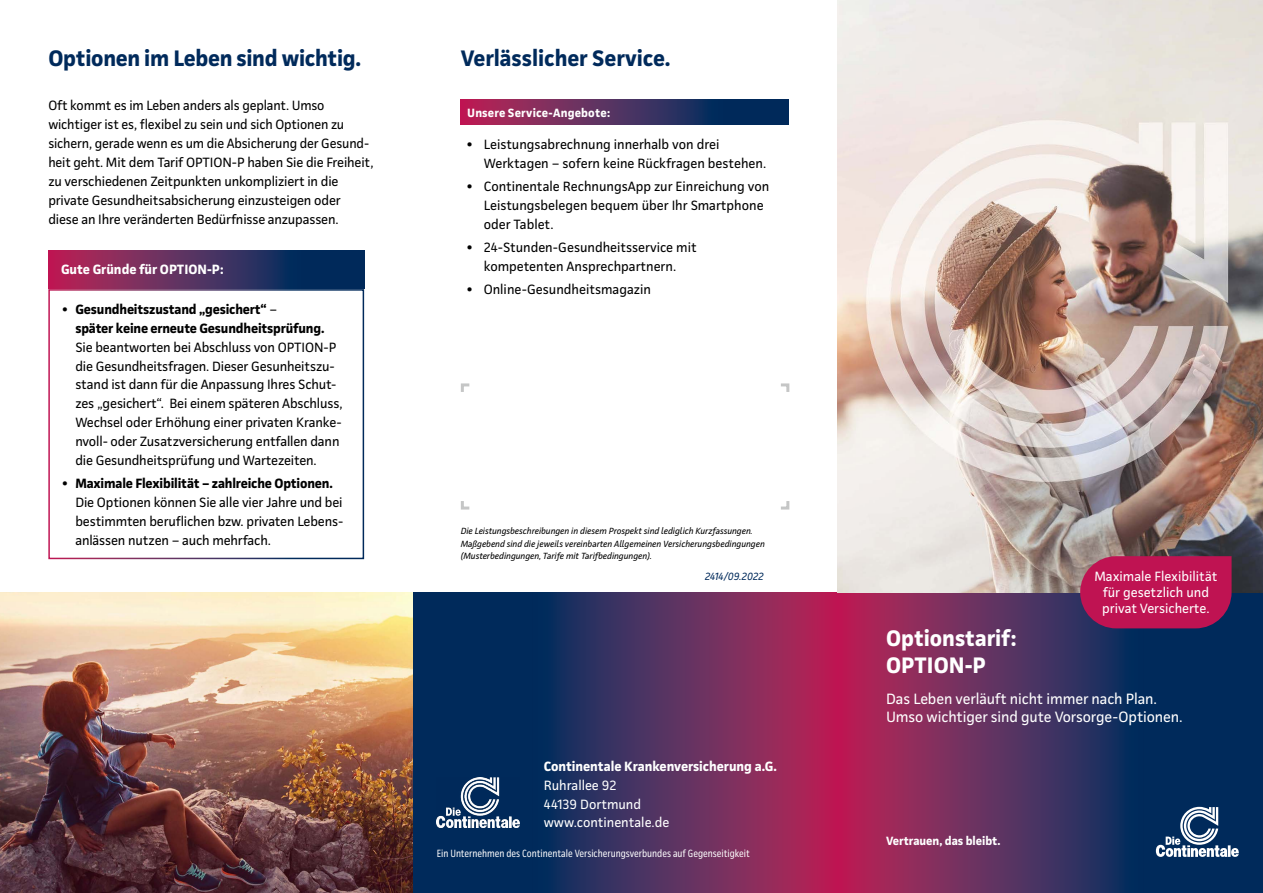
<style>
.page{position:relative;width:1263px;height:893px;background:#fff}
.page>*{position:absolute;margin:0;border:0;box-sizing:border-box;transform-origin:0 0}
.t1{font:700 22.5px "Continentale Pro";letter-spacing:-.01em;color:#002a5b}
.t2{font:700 22.5px/27px "Continentale Pro";color:#fff}
.t3{font:15px/18px "Continentale Pro";letter-spacing:-.005em;color:#fff}
.t4{font:13.5px/18.9px "Continentale Pro";letter-spacing:-.01em;color:#000}
.t5{font:700 13.5px/18.9px "Continentale Pro";letter-spacing:-.01em;color:#000}
.t6{font:13.5px/18.9px "Continentale Pro";color:#fff}
.t7{font:700 13.5px "Continentale Pro";color:#fff}
.t8{font:700 12px "Continentale Pro";letter-spacing:.01em;color:#fff}
.t9{font:condensed 10.5px "Continentale Pro";color:#fff}
.t10{font:italic 10.5px "Continentale Pro";letter-spacing:-.015em;color:#002a5b}
.t11{font:italic 9px/12.6px "Continentale Pro";color:#000}
.s1{font-weight:700}
.s2{font-weight:400}
</style>
<div class="page">
<div style="left:838px;top:592px;width:306px;height:301px;background:linear-gradient(to right,#c02659,#043563)"></div>
<div style="left:1144px;top:592px;width:119px;height:301px;background:#002a5b"></div>
<svg style="left:1156px;top:807px;width:83px;height:50px"></svg>
<div style="left:532px;top:592px;width:306px;height:301px;background:linear-gradient(to right,#033563,#bf2659)"></div>
<div style="left:412px;top:592px;width:120px;height:301px;background:#002a5b"></div>
<img style="left:437px;top:777px;width:83px;height:50px">
<img style="left:838px;top:0;width:425px;height:592px">
<svg style="left:461px;top:501px;width:9px;height:9px"></svg>
<svg style="left:781px;top:501px;width:9px;height:9px"></svg>
<svg style="left:781px;top:383px;width:9px;height:9px"></svg>
<svg style="left:461px;top:383px;width:9px;height:9px"></svg>
<svg style="left:461px;top:100px;width:327px;height:25px;background:#4e2c5d"></svg>
<img style="left:0;top:592px;width:413px;height:301px">
<svg style="left:48px;top:251px;width:316px;height:38px;background:#4e2c5d"></svg>
<div style="left:48px;top:289px;width:316px;height:270px;border:2px solid #fff"></div>
<svg style="left:1080px;top:556px;width:151px;height:72px;background:#b51754"></svg>
<h1 class="t1" style="left:48px;top:44px;width:314px">Optionen im Leben sind wichtig.</h1>
<h1 class="t1" style="left:461px;top:44px;width:211px">Verlässlicher Service.</h1>
<p class="t8" style="left:467px;top:105px;width:145px">Unsere Service-Angebote:</p>
<p class="t4" style="left:484px;top:134px;width:284px;text-indent:-16px"><span class="s1">•</span> Leistungsabrechnung innerhalb von drei<br>Werktagen – sofern keine Rückfragen bestehen.</p>
<p class="t4" style="left:484px;top:177px;width:287px;text-indent:-16px"><span class="s1">•</span> Continentale RechnungsApp zur Einreichung von<br>Leistungsbelegen bequem über Ihr Smartphone oder Tablet.</p>
<p class="t4" style="left:467px;top:238px;width:231px;text-align:center"><span class="s1">•</span> 24-Stunden-Gesundheitsservice mit kompetenten Ansprechpartnern.</p>
<p class="t4" style="left:467px;top:280px;width:185px"><span class="s1">•</span> Online-Gesundheitsmagazin</p>
<p class="t4" style="left:48px;top:96px;width:327px">Oft kommt es im Leben anders als geplant. Umso wichtiger ist es, flexibel zu sein und sich Optionen zu sichern, gerade wenn es um die Absicherung der Gesund&shy;heit geht. Mit dem Tarif OPTION-P haben Sie die Freiheit, zu verschiedenen Zeitpunkten unkompliziert in die private Gesundheitsabsicherung einzusteigen oder diese an Ihre veränderten Bedürfnisse anzupassen.</p>
<p class="t7" style="left:61px;top:261px;width:164px">Gute Gründe für OPTION-P:</p>
<p class="t5" style="left:75px;top:299px;width:251px;text-indent:-13px">• Gesundheitszustand „gesichert“ <span class="s2">–<br></span>später keine erneute Gesundheitsprüfung.</p>
<p class="t4" style="left:75px;top:337px;width:269px">Sie beantworten bei Abschluss von OPTION-P die Gesundheitsfragen. Dieser Gesunheitszu&shy;stand ist dann für die Anpassung Ihres Schut&shy;zes „gesichert“. Bei einem späteren Abschluss, Wechsel oder Erhöhung einer privaten Kranke&shy;nvoll- oder Zusatzversicherung entfallen dann die Gesundheitsprüfung und Wartezeiten.</p>
<p class="t5" style="left:63px;top:474px;width:272px">• Maximale Flexibilität – zahlreiche Optionen.</p>
<p class="t4" style="left:75px;top:493px;width:269px;text-align:justify">Die Optionen können Sie alle vier Jahre und bei bestimmten beruflichen bzw. privaten Lebens&shy;anlässen nutzen – auch mehrfach.</p>
<p class="t11" style="left:461px;top:524px;width:306px">Die Leistungsbeschreibungen in diesem Prospekt sind lediglich Kurzfassungen.<br>Maßgebend sind die jeweils vereinbarten Allgemeinen Versicherungsbedingungen (Musterbedingungen, Tarife mit Tarifbedingungen).</p>
<p class="t10" style="left:705px;top:570px;width:61px">2414/09.2022</p>
<p class="t7" style="left:544px;top:758px;width:235px">Continentale Krankenversicherung a.G.</p>
<p class="t6" style="left:544px;top:775px;width:127px">Ruhrallee 92<br>44139 Dortmund www.continentale.de</p>
<p class="t9" style="left:437px;top:847px;width:315px">Ein Unternehmen des Continentale Versicherungsverbundes auf Gegenseitigkeit</p>
<p class="t6" style="left:1094px;top:568px;width:124px;line-height:16.2px;text-align:center">Maximale Flexibilität für gesetzlich und privat Versicherte.</p>
<h1 class="t2" style="left:886px;top:624px;width:133px">Optionstarif:<br>OPTION-P</h1>
<p class="t3" style="left:886px;top:689px;width:298px">Das Leben verläuft nicht immer nach Plan.<br>Umso wichtiger sind gute Vorsorge-Optionen.</p>
<p class="t8" style="left:886px;top:833px;width:116px">Vertrauen, das bleibt.</p>
</div>
